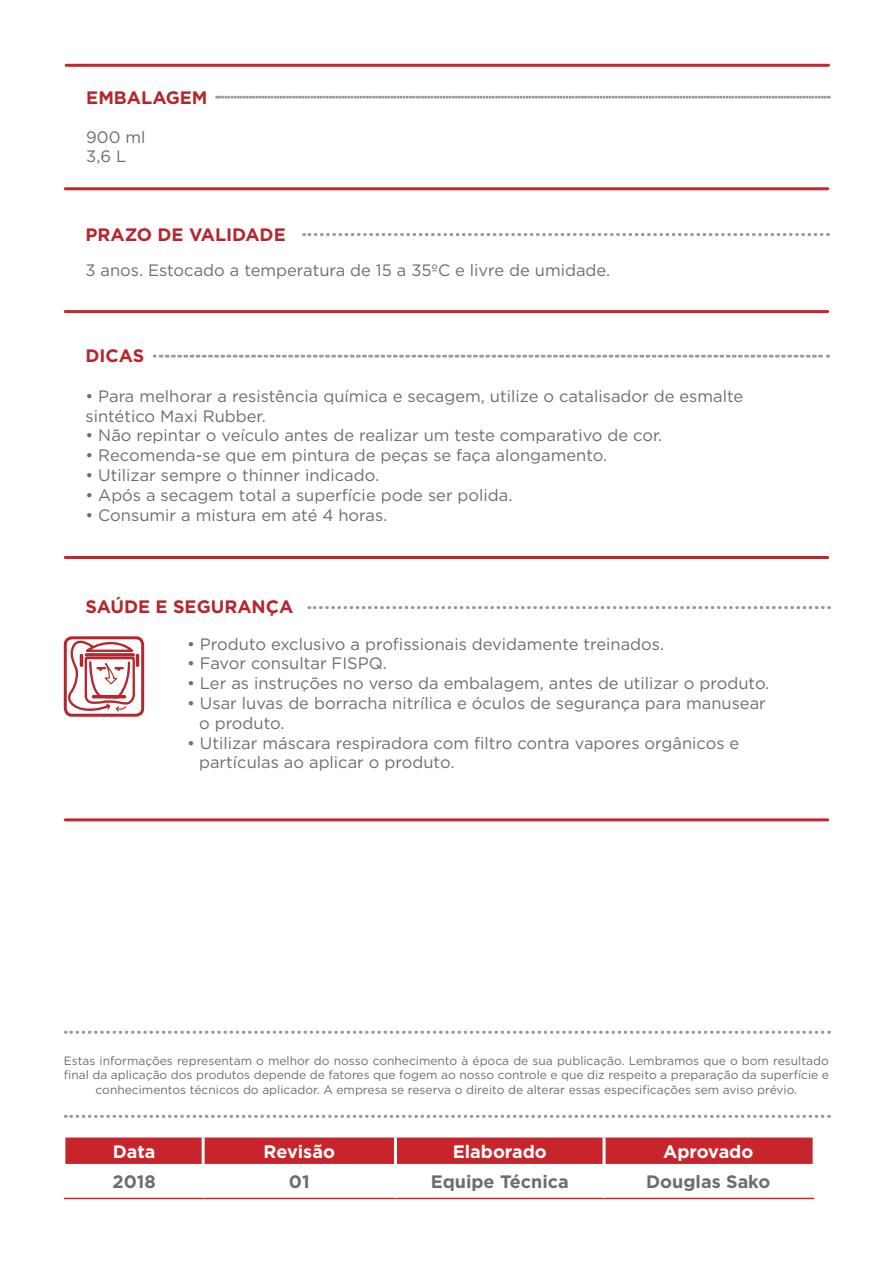
<style>
.page{position:relative;width:893px;height:1263px;background:#fff}
.page>*{position:absolute;margin:0;border:0;box-sizing:border-box;transform-origin:0 0}
.t1{font:700 18px "Gotham";color:#b5272d}
.t2{font:700 18px "Gotham";color:#6c6d70}
.t3{font:700 18px "Gotham";color:#fff}
.t4{font:16.5px/19.8px "Gotham";color:#6c6d70}
.t5{font:12px/14.4px "Gotham";color:#6c6d70;text-align:center}
</style>
<div class="page">
<svg style="left:65px;top:1031px;width:764px;height:3px"></svg>
<svg style="left:65px;top:1115px;width:764px;height:3px"></svg>
<svg style="left:65px;top:1137px;width:748px;height:27px;background:#c92930"></svg>
<hr style="left:64px;top:1198px;width:139px;height:1px;background:#d1232a">
<hr style="left:203px;top:1198px;width:192px;height:1px;background:#d1232a">
<hr style="left:395px;top:1198px;width:209px;height:1px;background:#d1232a">
<hr style="left:604px;top:1198px;width:210px;height:1px;background:#d1232a">
<hr style="left:202px;top:1137px;width:3px;height:27px;background:#fff">
<hr style="left:394px;top:1137px;width:3px;height:27px;background:#fff">
<hr style="left:603px;top:1137px;width:3px;height:27px;background:#fff">
<hr style="left:65px;top:556px;width:763px;height:3px;background:#c8242b">
<hr style="left:65px;top:818px;width:763px;height:3px;background:#c8242b">
<svg style="left:309px;top:606px;width:520px;height:3px"></svg>
<div style="left:64px;top:636px;width:80px;height:81px;border:3px solid #b5272d;border-radius:7px"></div>
<svg style="left:63px;top:637px;width:76px;height:76px"></svg>
<svg style="left:154px;top:355px;width:674px;height:3px"></svg>
<hr style="left:65px;top:310px;width:763px;height:3px;background:#c8242b">
<hr style="left:65px;top:187px;width:763px;height:3px;background:#c8242b">
<svg style="left:304px;top:233px;width:524px;height:3px"></svg>
<hr style="left:66px;top:64px;width:762px;height:3px;background:#c8242b">
<svg style="left:217px;top:96px;width:612px;height:3px;background:#b7b8b9"></svg>
<p class="t1" style="left:86px;top:86px;width:123px">EMBALAGEM</p>
<p class="t4" style="left:86px;top:126px;width:61px">900 ml</p>
<p class="t4" style="left:86px;top:146px;width:41px">3,6 L</p>
<p class="t1" style="left:85px;top:222px;width:202px">PRAZO DE VALIDADE</p>
<p class="t4" style="left:85px;top:260px;width:526px">3 anos. Estocado a temperatura de 15 a 35ºC e livre de umidade.</p>
<p class="t1" style="left:85px;top:344px;width:60px">DICAS</p>
<p class="t4" style="left:85px;top:386px;width:659px">• Para melhorar a resistência química e secagem, utilize o catalisador de esmalte sintético Maxi Rubber.</p>
<p class="t4" style="left:85px;top:425px;width:578px">• Não repintar o veículo antes de realizar um teste comparativo de cor.</p>
<p class="t4" style="left:85px;top:445px;width:523px">• Recomenda-se que em pintura de peças se faça alongamento.</p>
<p class="t4" style="left:85px;top:465px;width:295px">• Utilizar sempre o thinner indicado.</p>
<p class="t4" style="left:85px;top:485px;width:428px">• Após a secagem total a superfície pode ser polida.</p>
<p class="t4" style="left:85px;top:505px;width:303px">• Consumir a mistura em até 4 horas.</p>
<p class="t1" style="left:85px;top:595px;width:209px">SAÚDE E SEGURANÇA</p>
<p class="t4" style="left:187px;top:633px;width:479px">• Produto exclusivo a profissionais devidamente treinados.</p>
<p class="t4" style="left:187px;top:653px;width:201px">• Favor consultar FISPQ.</p>
<p class="t4" style="left:187px;top:673px;width:584px">• Ler as instruções no verso da embalagem, antes de utilizar o produto.</p>
<p class="t4" style="left:199px;top:693px;width:568px;text-indent:-12px">• Usar luvas de borracha nitrílica e óculos de segurança para manusear o produto.</p>
<p class="t4" style="left:199px;top:732px;width:542px;text-indent:-12px">• Utilizar máscara respiradora com filtro contra vapores orgânicos e partículas ao aplicar o produto.</p>
<p class="t5" style="left:64px;top:1053px;width:767px">Estas informações representam o melhor do nosso conhecimento à época de sua publicação. Lembramos que o bom resultado final da aplicação dos produtos depende de fatores que fogem ao nosso controle e que diz respeito a preparação da superfície e conhecimentos técnicos do aplicador. A empresa se reserva o direito de alterar essas especificações sem aviso prévio.</p>
<p class="t3" style="left:113px;top:1139px;width:44px">Data</p>
<p class="t3" style="left:264px;top:1139px;width:73px">Revisão</p>
<p class="t3" style="left:453px;top:1139px;width:96px">Elaborado</p>
<p class="t3" style="left:663px;top:1139px;width:92px">Aprovado</p>
<p class="t2" style="left:113px;top:1170px;width:45px">2018</p>
<p class="t2" style="left:289px;top:1170px;width:22px">01</p>
<p class="t2" style="left:431px;top:1170px;width:139px">Equipe Técnica</p>
<p class="t2" style="left:646px;top:1170px;width:126px">Douglas Sako</p>
</div>
